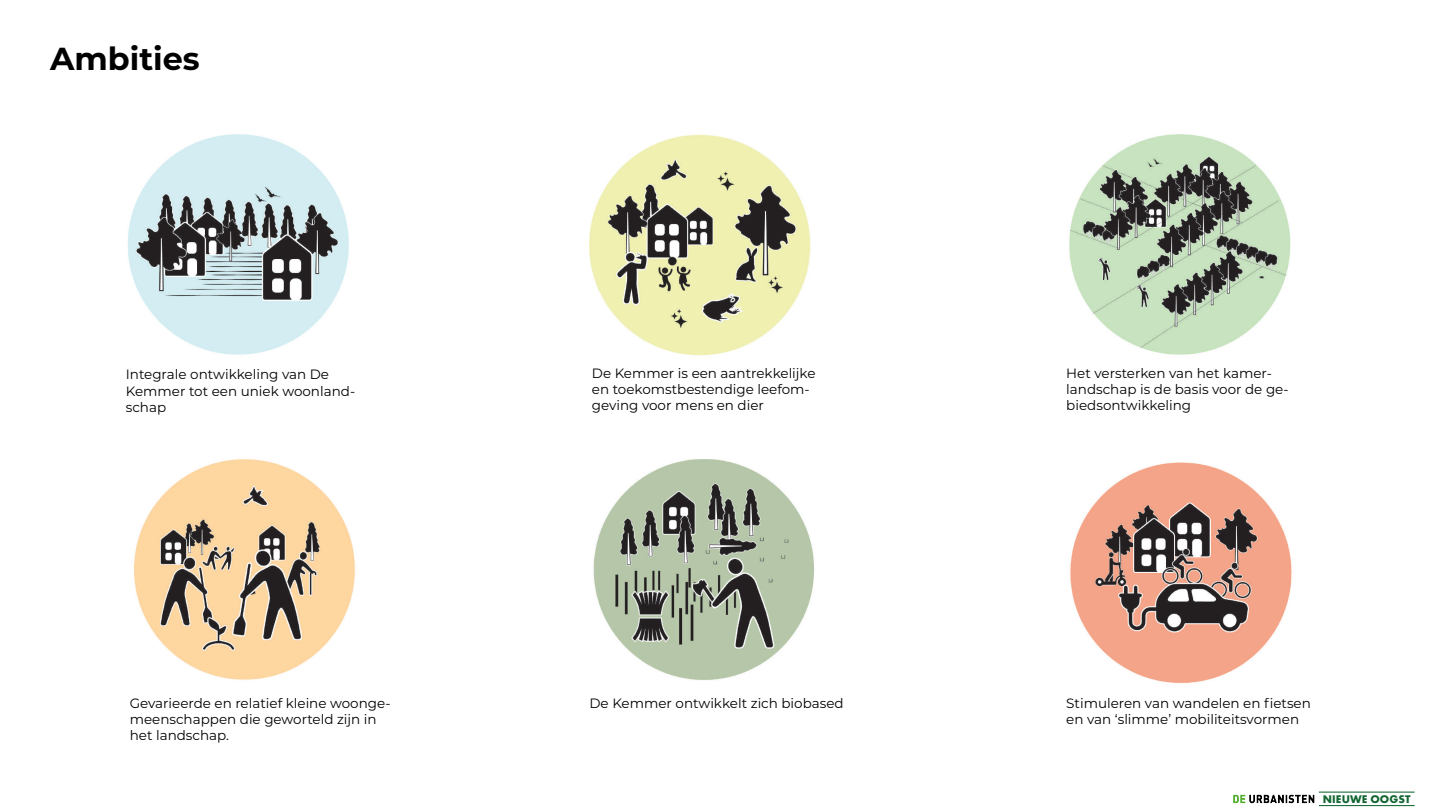
<style>
.page{position:relative;width:1440px;height:810px;background:#fff}
.page>*{position:absolute;margin:0;border:0;box-sizing:border-box;transform-origin:0 0}
.t1{font:700 31.8px "Montserrat";color:#000}
.t2{font:13.5px/16.2px "Montserrat";color:#000}
.t3{font:700 11.55px "Futura PT";letter-spacing:.01em;color:#126632}
</style>
<div class="page">
<img style="left:134px;top:459px;width:221px;height:221px">
<img style="left:128px;top:134px;width:221px;height:221px">
<img style="left:1069px;top:134px;width:222px;height:221px">
<img style="left:590px;top:134px;width:221px;height:222px">
<img style="left:1070px;top:462px;width:222px;height:222px">
<img style="left:593px;top:459px;width:221px;height:221px">
<img style="left:1233px;top:794px;width:82px;height:10px">
<hr style="left:1319px;top:805px;width:96px;height:1px;background:#126632">
<hr style="left:1319px;top:792px;width:96px;height:1px;background:#126632">
<h1 class="t1" style="left:50px;top:36px;width:151px">Ambities</h1>
<p class="t2" style="left:126px;top:366px;width:231px">Integrale ontwikkeling van De<br>Kemmer tot een uniek woonland&shy;schap</p>
<p class="t2" style="left:592px;top:364px;width:225px">De Kemmer is een aantrekkelijke en toekomstbestendige leefom&shy;geving voor mens en dier</p>
<p class="t2" style="left:1066px;top:364px;width:224px">Het versterken van het kamer&shy;landschap is de basis voor de ge&shy;biedsontwikkeling</p>
<p class="t2" style="left:130px;top:694px;width:262px">Gevarieerde en relatief kleine woonge&shy;meenschappen die geworteld zijn in het landschap.</p>
<p class="t2" style="left:1066px;top:694px;width:246px">Stimuleren van wandelen en fietsen en van ‘slimme’ mobiliteitsvormen</p>
<p class="t2" style="left:590px;top:694px;width:256px">De Kemmer ontwikkelt zich biobased</p>
<p class="t3" style="left:1323px;top:792px;width:89px">NIEUWE OOGST</p>
</div>
